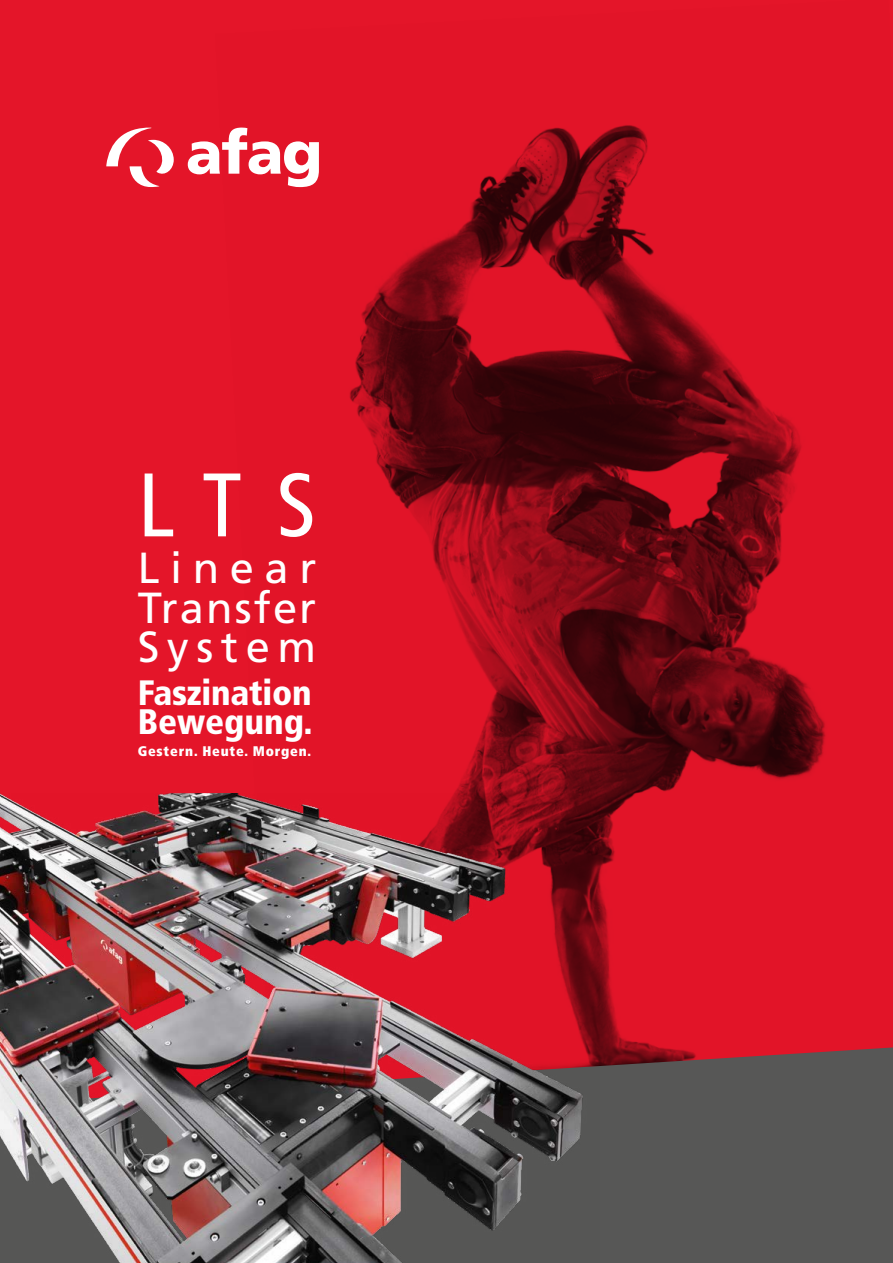
<style>
.page{position:relative;width:893px;height:1263px;background:#fff}
.page>*{position:absolute;margin:0;border:0;box-sizing:border-box;transform-origin:0 0}
.t1{font:condensed 90px "Frutiger LT Pro";color:#fff}
.t2{font:43.5px/39.5px "Frutiger LT Pro";letter-spacing:.175em;color:#fff;text-align:justify}
.t3{font:900 condensed 35.4px "Frutiger LT Pro";color:#fff}
.t4{font:900 condensed 35.25px "Frutiger LT Pro";letter-spacing:-.01em;color:#fff}
.t5{font:900 condensed 13.95px "Frutiger LT Pro";letter-spacing:.06em;color:#fff}
</style>
<div class="page">
<div style="left:0;top:0;width:893px;height:1110px;background:#e41529"></div>
<img style="left:237px;top:125px;width:589px;height:922px">
<div style="left:599px;top:1047px;width:294px;height:216px;background:#575756"></div>
<svg style="left:106px;top:128px;width:68px;height:59px"></svg>
<svg style="left:188px;top:128px;width:131px;height:59px"></svg>
<img style="left:0;top:793px;width:599px;height:470px">
<h1 class="t1" style="left:138px;top:453px;width:180px">LTS</h1>
<h2 class="t2" style="left:138px;top:548px;width:180px">Linear Transfer System</h2>
<h3 class="t4" style="left:138px;top:671px;width:175px">Faszination</h3>
<h3 class="t3" style="left:138px;top:700px;width:176px">Bewegung.</h3>
<p class="t5" style="left:138px;top:743px;width:175px">Gestern. Heute. Morgen.</p>
</div>
